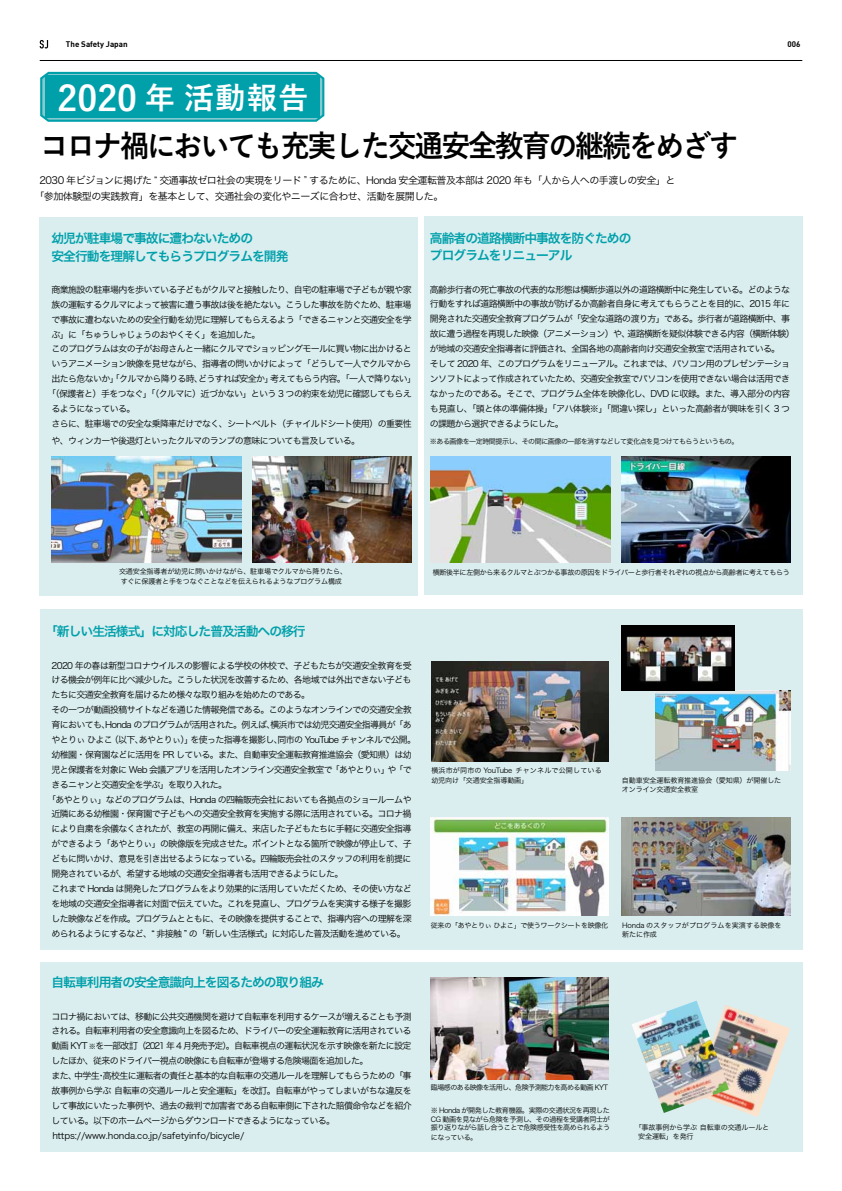
<style>
.page{position:relative;width:842px;height:1191px;background:#fff}
.page>*{position:absolute;margin:0;border:0;box-sizing:border-box;transform-origin:0 0}
.t1{font:700 30.5px "Yu Go";letter-spacing:-.075em;color:#000;scale:.95 1}
.t2{font:700 30.5px "Yu Go";color:#fff}
.t3{font:12.8px/17.7px "Hira Kaku Pro N W6";letter-spacing:-.075em;color:#00a0aa}
.t4{font:10px/16.3px "Hira Kaku Pro N W3";letter-spacing:-.05em;color:#000}
.t5{font:9px/14.9px "Hira Kaku Pro N W3";letter-spacing:-.07em;color:#000}
.t6{font:700 8px "DIN";color:#000}
.t7{font:7.1px/8.9px "Hira Kaku Pro N W3";letter-spacing:-.05em;color:#000;text-align:justify}
.t8{font:7.1px/9.2px "Hira Kaku Pro N W3";letter-spacing:-.025em;color:#000}
.t9{font:7.1px "Hira Kaku Pro N W3";letter-spacing:-.075em;color:#000}
.t10{font:7.1px/9.2px "Hira Kaku Pro N W3";letter-spacing:.015em;color:#000}
.t11{font:7.1px/9.2px "Hira Kaku Pro N W3";letter-spacing:.005em;color:#000}
.t12{font:7.1px "Hira Kaku Pro N W3";letter-spacing:-.085em;color:#000}
.s1{font-size:34.7px}
.s2{font-size:8.8px}
.s3{font-size:7.1px}
</style>
<div class="page">
<div style="left:39px;top:217px;width:379px;height:378px;background:#daeef0"></div>
<div style="left:424px;top:217px;width:379px;height:378px;background:#daeef0"></div>
<div style="left:40px;top:609px;width:762px;height:341px;background:#daeef0"></div>
<div style="left:40px;top:962px;width:762px;height:189px;background:#daeef0"></div>
<svg style="left:40px;top:40px;width:8px;height:8px"></svg>
<hr style="left:40px;top:60px;width:762px;height:1px;background:#000">
<svg style="left:40px;top:71px;width:285px;height:51px;background:#4dbac1"></svg>
<div style="left:45px;top:76px;width:275px;height:42px;background:#00a0aa"></div>
<img style="left:51px;top:457px;width:190px;height:105px">
<img style="left:253px;top:457px;width:158px;height:105px">
<img style="left:431px;top:456px;width:179px;height:106px">
<img style="left:622px;top:457px;width:168px;height:106px">
<img style="left:431px;top:661px;width:177px;height:100px">
<img style="left:656px;top:690px;width:134px;height:80px">
<img style="left:431px;top:818px;width:177px;height:98px">
<img style="left:729px;top:1006px;width:61px;height:111px">
<img style="left:632px;top:1000px;width:97px;height:113px">
<img style="left:622px;top:625px;width:112px;height:65px">
<img style="left:431px;top:977px;width:177px;height:102px">
<img style="left:621px;top:818px;width:169px;height:98px">
<p class="t6" style="left:66px;top:38px;width:63px">The Safety Japan</p>
<p class="t6" style="left:787px;top:39px;width:15px">006</p>
<h1 class="t2" style="left:58px;top:81px;width:252px"><span class="s1">2020</span> 年 活動報告</h1>
<h1 class="t1" style="left:40px;top:129px;width:737px">コロナ禍においても充実した交通安全教育の継続をめざす</h1>
<p class="t4" style="left:34px;top:171px;width:642px;text-indent:5px">2030 年ビジョンに掲げた <span class="s2">“</span> 交通事故ゼロ社会の実現をリード <span class="s2">”</span> するために、Honda 安全運転普及本部は 2020 年も「人から人への手渡しの安全」と「参加体験型の実践教育」を基本として、交通社会の変化やニーズに合わせ、活動を展開した。</p>
<h2 class="t3" style="left:52px;top:229px;width:238px">幼児が駐車場で事故に遭わないための<br>安全行動を理解してもらうプログラムを開発</h2>
<p class="t5" style="left:52px;top:281px;width:362px">商業施設の駐車場内を歩いている子どもがクルマと接触したり、自宅の駐車場で子どもが親や家</p>
<p class="t5" style="left:52px;top:296px;width:362px">族の運転するクルマによって被害に遭う事故は後を絶たない。こうした事故を防ぐため、駐車場</p>
<p class="t5" style="left:52px;top:311px;width:362px">で事故に遭わないための安全行動を幼児に理解してもらえるよう「できるニャンと交通安全を学</p>
<p class="t5" style="left:52px;top:326px;width:210px">ぶ」に「ちゅうしゃじょうのおやくそく」を追加した。</p>
<p class="t5" style="left:52px;top:341px;width:362px">このプログラムは女の子がお母さんと一緒にクルマでショッピングモールに買い物に出かけると</p>
<p class="t5" style="left:52px;top:356px;width:362px">いうアニメーション映像を見せながら、指導者の問いかけによって「どうして一人でクルマから</p>
<p class="t5" style="left:52px;top:371px;width:366px">出たら危ないか」「クルマから降りる時、どうすれば安全か」考えてもらう内容。「一人で降りない」</p>
<p class="t5" style="left:47px;top:386px;width:366px">「（保護者と）手をつなぐ」「（クルマに）近づかない」という 3 つの約束を幼児に確認してもらえ</p>
<p class="t5" style="left:52px;top:400px;width:85px">るようになっている。</p>
<p class="t5" style="left:52px;top:415px;width:362px">さらに、駐車場での安全な乗降車だけでなく、シートベルト（チャイルドシート使用）の重要性</p>
<p class="t5" style="left:52px;top:432px;width:310px">や、ウィンカーや後退灯といったクルマのランプの意味についても言及している。</p>
<h2 class="t3" style="left:430px;top:228px;width:203px">高齢者の道路横断中事故を防ぐためのプログラムをリニューアル</h2>
<p class="t5" style="left:430px;top:281px;width:366px">高齢歩行者の死亡事故の代表的な形態は横断歩道以外の道路横断中に発生している。どのような行動をすれば道路横断中の事故が防げるか高齢者自身に考えてもらうことを目的に、2015 年に開発された交通安全教育プログラムが「安全な道路の渡り方」である。歩行者が道路横断中、事故に遭う過程を再現した映像（アニメーション）や、道路横断を疑似体験できる内容（横断体験）が地域の交通安全指導者に評価され、全国各地の高齢者向け交通安全教室で活用されている。<br>そして 2020 年、このプログラムをリニューアル。これまでは、パソコン用のプレゼンテーションソフトによって作成されていたため、交通安全教室でパソコンを使用できない場合は活用できなかったのである。そこで、プログラム全体を映像化し、DVD に収録。また、導入部分の内容も見直し、「頭と体の準備体操」「アハ体験※」「間違い探し」といった高齢者が興味を引く 3 つの課題から選択できるようにした。</p>
<p class="t9" style="left:430px;top:434px;width:310px">※ある画像を一定時間提示し、その間に画像の一部を消すなどして変化点を見つけてもらうというもの。</p>
<p class="t8" style="left:119px;top:566px;width:230px">交通安全指導者が幼児に問いかけながら、駐車場でクルマから降りたら、すぐに保護者と手をつなぐことなどを伝えられるようなプログラム構成</p>
<p class="t7" style="left:433px;top:567px;width:359px">横断後半に左側から来るクルマとぶつかる事故の原因をドライバーと歩行者それぞれの視点から高齢者に考えてもらう</p>
<h2 class="t3" style="left:45px;top:622px;width:262px">「新しい生活様式」に対応した普及活動への移行</h2>
<p class="t5" style="left:52px;top:657px;width:362px">2020 年の春は新型コロナウイルスの影響による学校の休校で、子どもたちが交通安全教育を受</p>
<p class="t5" style="left:52px;top:672px;width:362px">ける機会が例年に比べ減少した。こうした状況を改善するため、各地域では外出できない子ども</p>
<p class="t5" style="left:52px;top:687px;width:260px">たちに交通安全教育を届けるため様々な取り組みを始めたのである。</p>
<p class="t5" style="left:52px;top:702px;width:362px">その一つが動画投稿サイトなどを通じた情報発信である。このようなオンラインでの交通安全教</p>
<p class="t5" style="left:52px;top:716px;width:362px">育においても、Honda のプログラムが活用された。例えば、横浜市では幼児交通安全指導員が「あ</p>
<p class="t5" style="left:52px;top:731px;width:366px">やとりぃ ひよこ（以下、あやとりぃ）」を使った指導を撮影し、同市の YouTube チャンネルで公開。</p>
<p class="t5" style="left:52px;top:746px;width:362px">幼稚園・保育園などに活用を PR している。また、自動車安全運転教育推進協会（愛知県）は幼</p>
<p class="t5" style="left:52px;top:761px;width:362px">児と保護者を対象に Web 会議アプリを活用したオンライン交通安全教室で「あやとりぃ」や「で</p>
<p class="t5" style="left:52px;top:776px;width:177px">きるニャンと交通安全を学ぶ」を取り入れた。</p>
<p class="t5" style="left:47px;top:791px;width:366px">「あやとりぃ」などのプログラムは、Honda の四輪販売会社においても各拠点のショールームや</p>
<p class="t5" style="left:52px;top:806px;width:362px">近隣にある幼稚園・保育園で子どもへの交通安全教育を実施する際に活用されている。コロナ禍</p>
<p class="t5" style="left:52px;top:821px;width:362px">により自粛を余儀なくされたが、教室の再開に備え、来店した子どもたちに手軽に交通安全指導</p>
<p class="t5" style="left:52px;top:835px;width:362px">ができるよう「あやとりぃ」の映像版を完成させた。ポイントとなる箇所で映像が停止して、子</p>
<p class="t5" style="left:52px;top:850px;width:362px">どもに問いかけ、意見を引き出せるようになっている。四輪販売会社のスタッフの利用を前提に</p>
<p class="t5" style="left:52px;top:865px;width:294px">開発されているが、希望する地域の交通安全指導者も活用できるようにした。</p>
<p class="t5" style="left:52px;top:880px;width:362px">これまで Honda は開発したプログラムをより効果的に活用していただくため、その使い方など</p>
<p class="t5" style="left:52px;top:895px;width:362px">を地域の交通安全指導者に対面で伝えていた。これを見直し、プログラムを実演する様子を撮影</p>
<p class="t5" style="left:52px;top:910px;width:362px">した映像などを作成。プログラムとともに、その映像を提供することで、指導内容への理解を深</p>
<p class="t5" style="left:52px;top:925px;width:356px">められるようにするなど、“ 非接触 ” の「新しい生活様式」に対応した普及活動を進めている。</p>
<h2 class="t3" style="left:52px;top:973px;width:274px">自転車利用者の安全意識向上を図るための取り組み</h2>
<p class="t5" style="left:52px;top:1008px;width:362px">コロナ禍においては、移動に公共交通機関を避けて自転車を利用するケースが増えることも予測される。自転車利用者の安全意識向上を図るため、ドライバーの安全運転教育に活用されている動画 KYT <span class="s3">※</span>を一部改訂<span class="s2">（2021 年 4 月発売予定）</span>。自転車視点の運転状況を示す映像を新たに設定したほか、従来のドライバー視点の映像にも自転車が登場する危険場面を追加した。<br>また、中学生・高校生に運転者の責任と基本的な自転車の交通ルールを理解してもらうための「事故事例から学ぶ 自転車の交通ルールと安全運転」を改訂。自転車がやってしまいがちな違反をして事故にいたった事例や、過去の裁判で加害者である自転車側に下された賠償命令などを紹介している。以下のホームページからダウンロードできるようになっている。https://www.honda.co.jp/safetyinfo/bicycle/</p>
<p class="t10" style="left:431px;top:765px;width:172px">横浜市が同市の YouTube チャンネルで公開している幼児向け「交通安全指導動画」</p>
<p class="t8" style="left:622px;top:775px;width:161px">自動車安全運転教育推進協会（愛知県）が開催したオンライン交通安全教室</p>
<p class="t7" style="left:431px;top:920px;width:179px">従来の「あやとりぃ ひよこ」で使うワークシートを映像化</p>
<p class="t11" style="left:622px;top:920px;width:161px">Honda のスタッフがプログラムを実演する映像を新たに作成</p>
<p class="t12" style="left:431px;top:1081px;width:179px">臨場感のある映像を活用し、危険予測能力を高める動画 KYT</p>
<p class="t7" style="left:431px;top:1105px;width:181px">※ Honda が開発した教育機器。実際の交通状況を再現したCG 動画を見ながら危険を予測し、その過程を受講者同士が振り返りながら話し合うことで危険感受性を高められるよう</p>
<p class="t7" style="left:431px;top:1132px;width:48px">になっている。</p>
<p class="t8" style="left:638px;top:1121px;width:133px;text-indent:-4px">「事故事例から学ぶ 自転車の交通ルールと安全運転」を発行</p>
</div>
